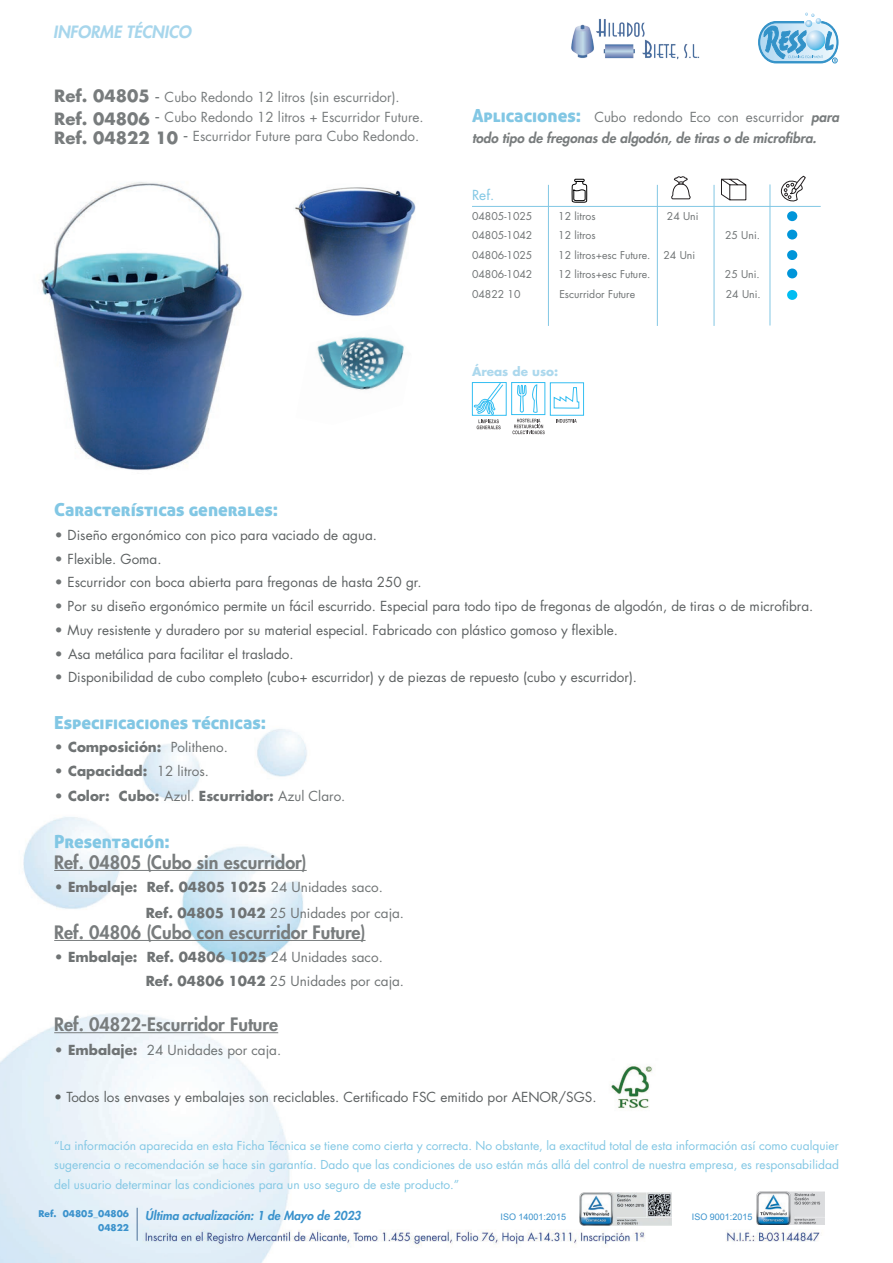
<style>
.page{position:relative;width:893px;height:1263px;background:#fff}
.page>*{position:absolute;margin:0;border:0;box-sizing:border-box;transform-origin:0 0}
.t1{font:800 18px "Futura Std";color:#787c7d}
.t2{font:18px "Aller Display";color:#82c7e4}
.t3{font:italic 800 16.5px "Futura Std";color:#a7d6ec}
.t4{font:13.5px "Futura Std";color:#5d6162}
.t5{font:700 13.5px/25.2px "Futura Std";color:#6f7374}
.t6{font:13.5px/19.5px "Futura Std";color:#787c7d}
.t7{font:italic 800 13.5px/21px "Futura Std";color:#787c7d}
.t8{font:13.5px "Futura Std";color:#6f7374}
.t9{font:13.5px "Futura Std";color:#82c7e4}
.t10{font:12px/19.5px "Futura Std";color:#82c7e4;text-align:justify}
.t11{font:italic 800 12px "Futura Std";color:#3a92cc}
.t12{font:700 12px "Futura Std";color:#acd8ed}
.t13{font:10.5px "Futura Std";color:#6f7374}
.t14{font:9px "Arial";color:#3a92cc}
.t15{font:700 9px/13.5px "Futura Std";color:#3a92cc;text-align:right}
.s1{font-weight:700;font-size:16.5px}
.s2{font-size:18px}
.s3{font-family:"Aller Display";font-weight:400;font-style:normal;font-size:18px;color:#82c7e4}
.s4{font-weight:400;font-style:normal}
.s5{font-weight:700;color:#6f7374}
.s6{font-weight:400}
.s7{font-weight:700}
</style>
<div class="page">
<img style="left:0;top:729px;width:825px;height:534px">
<hr style="left:137px;top:1208px;width:1px;height:32px;background:#4b6f97">
<svg style="left:758px;top:12px;width:81px;height:52px"></svg>
<img style="left:571px;top:18px;width:129px;height:42px">
<img style="left:757px;top:1191px;width:68px;height:33px">
<img style="left:579px;top:1192px;width:93px;height:33px">
<hr style="left:54px;top:870px;width:253px;height:1px;background:#787c7d">
<hr style="left:54px;top:940px;width:312px;height:1px;background:#787c7d">
<hr style="left:54px;top:1032px;width:224px;height:1px;background:#787c7d">
<hr style="left:548px;top:185px;width:1px;height:141px;background:#82c7e4">
<hr style="left:472px;top:206px;width:349px;height:1px;background:#82c7e4">
<div style="left:511px;top:382px;width:34px;height:33px;background:#52c8f4"></div>
<svg style="left:472px;top:382px;width:35px;height:34px"></svg>
<svg style="left:473px;top:382px;width:31px;height:47px"></svg>
<hr style="left:657px;top:185px;width:1px;height:141px;background:#82c7e4">
<hr style="left:714px;top:185px;width:1px;height:141px;background:#82c7e4">
<div style="left:787px;top:211px;width:10px;height:10px;background:#0095d9;border-radius:50%"></div>
<img style="left:294px;top:187px;width:122px;height:129px">
<img style="left:41px;top:182px;width:201px;height:288px">
<div style="left:787px;top:230px;width:10px;height:10px;background:#0095d9;border-radius:50%"></div>
<svg style="left:512px;top:382px;width:72px;height:52px"></svg>
<hr style="left:770px;top:184px;width:1px;height:141px;background:#82c7e4">
<div style="left:787px;top:250px;width:10px;height:10px;background:#0095d9;border-radius:50%"></div>
<div style="left:787px;top:268px;width:10px;height:10px;background:#0095d9;border-radius:50%"></div>
<div style="left:787px;top:290px;width:10px;height:10px;background:#01bdf2;border-radius:50%"></div>
<img style="left:317px;top:337px;width:87px;height:53px">
<svg style="left:671px;top:176px;width:20px;height:24px"></svg>
<svg style="left:721px;top:178px;width:26px;height:23px"></svg>
<svg style="left:780px;top:175px;width:26px;height:27px"></svg>
<svg style="left:571px;top:179px;width:17px;height:24px"></svg>
<img style="left:604px;top:1059px;width:58px;height:55px">
<p class="t3" style="left:53px;top:22px;width:140px">INFORME TÉCNICO</p>
<p class="t6" style="left:54px;top:87px;width:371px"><span class="s1">Ref. 04805</span> <span class="s2">-</span> Cubo Redondo 12 litros (sin escurridor).<br><span class="s1">Ref. 04806</span> <span class="s2">-</span> Cubo Redondo 12 litros + Escurridor Future.<br><span class="s1">Ref. 04822 10</span> <span class="s2">-</span> Escurridor Future para Cubo Redondo.</p>
<p class="t7" style="left:472px;top:107px;width:368px"><span class="s3">Aplicaciones:</span> <span class="s4">Cubo redondo Eco con escurridor</span> para todo tipo de fregonas de algodón, de tiras o de microfibra.</p>
<p class="t9" style="left:472px;top:187px;width:24px">Ref.</p>
<p class="t13" style="left:472px;top:209px;width:62px">04805-1025</p>
<p class="t13" style="left:558px;top:209px;width:39px">12 litros</p>
<p class="t13" style="left:667px;top:209px;width:33px">24 Uni</p>
<p class="t13" style="left:472px;top:229px;width:62px">04805-1042</p>
<p class="t13" style="left:558px;top:229px;width:39px">12 litros</p>
<p class="t13" style="left:725px;top:229px;width:36px">25 Uni.</p>
<p class="t13" style="left:472px;top:248px;width:62px">04806-1025</p>
<p class="t13" style="left:558px;top:248px;width:138px">12 litros+esc Future. 24 Uni</p>
<p class="t13" style="left:472px;top:268px;width:62px">04806-1042</p>
<p class="t13" style="left:558px;top:268px;width:94px">12 litros+esc Future.</p>
<p class="t13" style="left:725px;top:268px;width:36px">25 Uni.</p>
<p class="t13" style="left:472px;top:287px;width:50px">04822 10</p>
<p class="t13" style="left:559px;top:287px;width:77px">Escurridor Future</p>
<p class="t13" style="left:726px;top:287px;width:36px">24 Uni.</p>
<p class="t12" style="left:472px;top:364px;width:88px">Áreas de uso:</p>
<h1 class="t2" style="left:54px;top:498px;width:225px">Características generales:</h1>
<p class="t4" style="left:54px;top:526px;width:324px"><span class="s5">•</span> Diseño ergonómico con pico para vaciado de agua.</p>
<p class="t4" style="left:54px;top:550px;width:109px"><span class="s5">•</span> Flexible. Goma.</p>
<p class="t4" style="left:54px;top:574px;width:369px"><span class="s5">•</span> Escurridor con boca abierta para fregonas de hasta 250 gr.</p>
<p class="t4" style="left:54px;top:597px;width:761px"><span class="s5">•</span> Por su diseño ergonómico permite un fácil escurrido. Especial para todo tipo de fregonas de algodón, de tiras o de microfibra.</p>
<p class="t4" style="left:54px;top:621px;width:565px"><span class="s5">•</span> Muy resistente y duradero por su material especial. Fabricado con plástico gomoso y flexible.</p>
<p class="t4" style="left:54px;top:645px;width:241px"><span class="s5">•</span> Asa metálica para facilitar el traslado.</p>
<p class="t4" style="left:54px;top:669px;width:584px"><span class="s5">•</span> Disponibilidad de cubo completo (cubo+ escurridor) y de piezas de repuesto (cubo y escurridor).</p>
<h1 class="t2" style="left:54px;top:711px;width:213px">Especificaciones técnicas:</h1>
<p class="t5" style="left:54px;top:734px;width:175px">• Composición: <span class="s6">Politheno.</span></p>
<p class="t5" style="left:54px;top:758px;width:156px">• Capacidad: <span class="s6">12 litros.</span></p>
<p class="t5" style="left:54px;top:783px;width:293px">• Color: Cubo: <span class="s6">Azul.</span> Escurridor: <span class="s6">Azul Claro.</span></p>
<h1 class="t2" style="left:54px;top:830px;width:117px">Presentación:</h1>
<h1 class="t1" style="left:54px;top:851px;width:254px">Ref. 04805 (Cubo sin escurridor)</h1>
<p class="t5" style="left:146px;top:874px;width:260px;text-indent:-91px">• Embalaje: Ref. 04805 1025 <span class="s6">24 Unidades saco.<br></span>Ref. 04805 1042 <span class="s6">25 Unidades por caja.</span></p>
<h1 class="t1" style="left:54px;top:921px;width:313px">Ref. 04806 (Cubo con escurridor Future)</h1>
<p class="t5" style="left:146px;top:945px;width:260px;line-height:23.7px;text-indent:-91px">• Embalaje: Ref. 04806 1025 <span class="s6">24 Unidades saco.<br></span>Ref. 04806 1042 <span class="s6">25 Unidades por caja.</span></p>
<h1 class="t1" style="left:54px;top:1013px;width:226px">Ref. 04822-Escurridor Future</h1>
<p class="t8" style="left:54px;top:1041px;width:228px"><span class="s7">• Embalaje:</span> 24 Unidades por caja.</p>
<p class="t4" style="left:54px;top:1088px;width:544px">• Todos los envases y embalajes son reciclables. Certificado FSC emitido por AENOR/SGS.</p>
<p class="t10" style="left:54px;top:1136px;width:786px">“La información aparecida en esta Ficha Técnica se tiene como cierta y correcta. No obstante, la exactitud total de esta información así como cualquier sugerencia o recomendación se hace sin garantía. Dado que las condiciones de uso están más allá del control de nuestra empresa, es responsabilidad del usuario determinar las condiciones para un uso seguro de este producto.”</p>
<p class="t15" style="left:38px;top:1207px;width:92px">Ref. 04805_04806<br>04822</p>
<p class="t11" style="left:145px;top:1208px;width:217px">Última actualización: 1 de Mayo de 2023</p>
<p class="t14" style="left:500px;top:1211px;width:67px">ISO 14001:2015</p>
<p class="t14" style="left:692px;top:1211px;width:62px">ISO 9001:2015</p>
</div>
